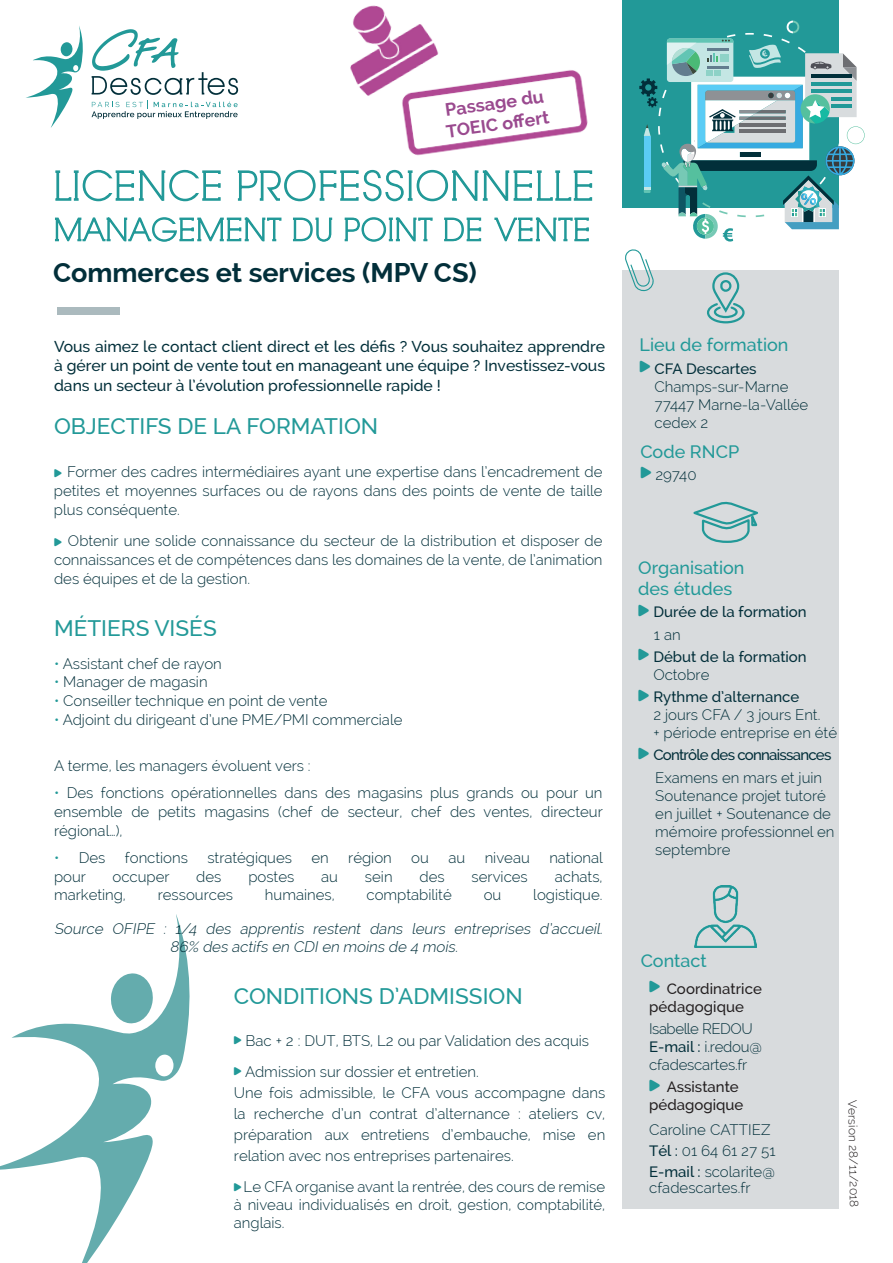
<style>
.page{position:relative;width:893px;height:1263px;background:#fff}
.page>*{position:absolute;margin:0;border:0;box-sizing:border-box;transform-origin:0 0}
.t1{font:700 27px "Raleway";color:#022f3a}
.t2{font:500 22.5px "Raleway";color:#229998}
.t3{font:500 18px/21.6px "Raleway";color:#229998}
.t4{font:700 18px/21.6px "Raleway";color:#9a4a8f}
.t5{font:500 15.75px/19.5px "Raleway";color:#022f3a;text-align:justify}
.t6{font:300 15px/18px "Raleway";color:#022f3a}
.t7{font:italic 300 15px/18.8px "Raleway";color:#022f3a}
.t8{font:500 15px/22.2px "Raleway";color:#022f3a}
.t9{font:500 15px/18px "Raleway";color:#231f20}
.t10{font:500 15px/22.2px "Raleway";letter-spacing:-.05em;color:#022f3a;text-align:center}
.t11{font:300 12px "Raleway";color:#231f20}
.s1{font-family:"Distro Bats";font-weight:400;color:#229998}
.s2{font-weight:500}
.s3{font-family:"Distro Bats";font-weight:400;font-size:10.5px;color:#229998}
.s4{color:#229998}
.s5{font-weight:300}
</style>
<div class="page">
<svg style="left:55px;top:169px;width:166px;height:33px"></svg>
<svg style="left:237px;top:169px;width:356px;height:33px"></svg>
<svg style="left:55px;top:217px;width:227px;height:25px"></svg>
<svg style="left:293px;top:217px;width:40px;height:25px"></svg>
<svg style="left:344px;top:217px;width:89px;height:25px"></svg>
<svg style="left:444px;top:217px;width:38px;height:25px"></svg>
<svg style="left:494px;top:217px;width:95px;height:25px"></svg>
<svg style="left:26px;top:26px;width:57px;height:102px"></svg>
<svg style="left:92px;top:29px;width:146px;height:90px"></svg>
<svg style="left:0;top:914px;width:190px;height:349px"></svg>
<div style="left:623px;top:270px;width:216px;height:939px;background:#d8dbdd"></div>
<div style="left:623px;top:0;width:216px;height:207px;background:#229998"></div>
<svg style="left:625px;top:249px;width:29px;height:43px"></svg>
<svg style="left:707px;top:272px;width:38px;height:52px"></svg>
<div style="left:57px;top:307px;width:63px;height:8px;background:#abbabe"></div>
<svg style="left:693px;top:502px;width:65px;height:41px"></svg>
<svg style="left:639px;top:21px;width:226px;height:221px"></svg>
<img style="left:694px;top:885px;width:63px;height:62px">
<img style="left:350px;top:5px;width:89px;height:91px">
<img style="left:397px;top:65px;width:191px;height:91px">
<p class="t4" style="left:442px;top:99px;width:105px;rotate:-8deg">Passage du<br>TOEIC offert</p>
<h1 class="t1" style="left:53px;top:257px;width:425px">Commerces et services (MPV CS)</h1>
<p class="t5" style="left:54px;top:336px;width:553px">Vous aimez le contact client direct et les défis ? Vous souhaitez apprendre à gérer un point de vente tout en manageant une équipe ? Investissez-vous dans un secteur à l’évolution professionnelle rapide !</p>
<p class="t3" style="left:639px;top:334px;width:150px">Lieu de formation</p>
<p class="t6" style="left:654px;top:359px;width:155px;text-indent:-15px"><span class="s1">,</span> <span class="s2">CFA Descartes<br></span>Champs-sur-Marne<br>77447 Marne-la-Vallée</p>
<h2 class="t2" style="left:54px;top:413px;width:326px">OBJECTIFS DE LA FORMATION</h2>
<p class="t6" style="left:654px;top:413px;width:55px">cedex 2</p>
<p class="t6" style="left:54px;top:462px;width:550px;line-height:18.8px;text-align:justify"><span class="s3">,</span> Former des cadres intermédiaires ayant une expertise dans l’encadrement de petites et moyennes surfaces ou de rayons dans des points de vente de taille plus conséquente.</p>
<p class="t6" style="left:54px;top:531px;width:550px;line-height:18.8px;text-align:justify"><span class="s3">,</span> Obtenir une solide connaissance du secteur de la distribution et disposer de connaissances et de compétences dans les domaines de la vente, de l’animation des équipes et de la gestion.</p>
<h2 class="t2" style="left:54px;top:615px;width:164px">MÉTIERS VISÉS</h2>
<p class="t6" style="left:54px;top:654px;width:169px"><span class="s4">•</span> Assistant chef de rayon</p>
<p class="t6" style="left:54px;top:673px;width:155px"><span class="s4">•</span> Manager de magasin</p>
<p class="t6" style="left:54px;top:692px;width:275px"><span class="s4">•</span> Conseiller technique en point de vente</p>
<p class="t6" style="left:54px;top:710px;width:350px"><span class="s4">•</span> Adjoint du dirigeant d’une PME/PMI commerciale</p>
<p class="t6" style="left:54px;top:756px;width:258px">A terme, les managers évoluent vers :</p>
<p class="t6" style="left:54px;top:783px;width:550px;line-height:18.8px;text-align:justify"><span class="s4">•</span> Des fonctions opérationnelles dans des magasins plus grands ou pour un ensemble de petits magasins (chef de secteur, chef des ventes, directeur régional…),</p>
<p class="t6" style="left:54px;top:848px;width:53px"><span class="s4">•</span> Des</p>
<p class="t6" style="left:125px;top:848px;width:65px">fonctions</p>
<p class="t6" style="left:207px;top:848px;width:86px">stratégiques</p>
<p class="t6" style="left:311px;top:848px;width:19px">en</p>
<p class="t6" style="left:348px;top:848px;width:45px">région</p>
<p class="t6" style="left:411px;top:848px;width:19px">ou</p>
<p class="t6" style="left:448px;top:848px;width:18px">au</p>
<p class="t6" style="left:485px;top:848px;width:47px">niveau</p>
<p class="t6" style="left:549px;top:848px;width:55px">national</p>
<p class="t6" style="left:54px;top:867px;width:33px">pour</p>
<p class="t6" style="left:113px;top:867px;width:59px">occuper</p>
<p class="t6" style="left:196px;top:867px;width:27px">des</p>
<p class="t6" style="left:248px;top:867px;width:47px">postes</p>
<p class="t6" style="left:321px;top:867px;width:18px">au</p>
<p class="t6" style="left:365px;top:867px;width:29px">sein</p>
<p class="t6" style="left:419px;top:867px;width:27px">des</p>
<p class="t6" style="left:472px;top:867px;width:58px">services</p>
<p class="t6" style="left:555px;top:867px;width:49px">achats,</p>
<p class="t6" style="left:54px;top:886px;width:73px">marketing,</p>
<p class="t6" style="left:158px;top:886px;width:77px">ressources</p>
<p class="t6" style="left:265px;top:886px;width:71px">humaines,</p>
<p class="t6" style="left:367px;top:886px;width:87px">comptabilité</p>
<p class="t6" style="left:484px;top:886px;width:19px">ou</p>
<p class="t6" style="left:533px;top:886px;width:71px">logistique.</p>
<p class="t7" style="left:170px;top:919px;width:437px;text-indent:-116px">Source OFIPE : 1/4 des apprentis restent dans leurs entreprises d’accueil.<br>86% des actifs en CDIen moins de 4 mois.</p>
<h2 class="t2" style="left:234px;top:983px;width:290px">CONDITIONS D’ADMISSION</h2>
<p class="t6" style="left:234px;top:1025px;width:357px;line-height:30.8px"><span class="s3">,</span> Bac + 2 : DUT, BTS, L2 ou par Validation des acquis <span class="s3">,</span> Admission sur dossier et entretien.</p>
<p class="t6" style="left:234px;top:1082px;width:373px;line-height:21px;text-align:justify">Une fois admissible, le CFA vous accompagne dans la recherche d’un contrat d’alternance : ateliers cv, préparation aux entretiens d’embauche, mise en relation avec nos entreprises partenaires.</p>
<p class="t6" style="left:234px;top:1178px;width:373px;text-align:justify"><span class="s3">,</span> Le CFA organise avant la rentrée, des cours de remise à niveau individualisés en droit, gestion, comptabilité, anglais.</p>
<p class="t3" style="left:640px;top:441px;width:100px">Code RNCP</p>
<p class="t6" style="left:640px;top:466px;width:58px"><span class="s1">,</span> 29740</p>
<p class="t3" style="left:638px;top:556px;width:108px">Organisation des études</p>
<p class="t8" style="left:638px;top:601px;width:170px"><span class="s1">,</span> Durée de la formation</p>
<p class="t6" style="left:654px;top:625px;width:28px">1 an</p>
<p class="t8" style="left:638px;top:645px;width:170px"><span class="s1">,</span> Début de la formation</p>
<p class="t8" style="left:638px;top:663px;width:163px;text-indent:15px"><span class="s5">Octobre<br></span><span class="s1">,</span> Rythme d’alternance</p>
<p class="t6" style="left:653px;top:706px;width:185px">2 jours CFA / 3 jours Ent.<br>+ période entreprise en été</p>
<p class="t10" style="left:638px;top:744px;width:195px"><span class="s1">,</span> Contrôle des connaissances<br><span class="s5">Examens en mars et juin</span></p>
<p class="t6" style="left:655px;top:786px;width:181px">Soutenance projet tutoré en juillet + Soutenance de mémoire professionnel en septembre</p>
<p class="t3" style="left:641px;top:950px;width:67px">Contact</p>
<p class="t9" style="left:649px;top:979px;width:114px"><span class="s1">,</span> Coordinatrice pédagogique</p>
<p class="t6" style="left:649px;top:1020px;width:114px">Isabelle REDOU<br><span class="s2">E-mail :</span> i.redou@ cfadescartes.fr</p>
<p class="t9" style="left:649px;top:1078px;width:96px"><span class="s1">,</span> Assistante pédagogique</p>
<p class="t6" style="left:649px;top:1119px;width:128px;line-height:20.7px">Caroline CATTIEZ<br><span class="s2">Tél :</span> 01 64 61 27 51<br><span class="s2">E-mail :</span> scolarite@</p>
<p class="t6" style="left:649px;top:1179px;width:103px">cfadescartes.fr</p>
<p class="t11" style="left:859px;top:1100px;width:108px;rotate:89deg">Version 28/11/2018</p>
</div>
